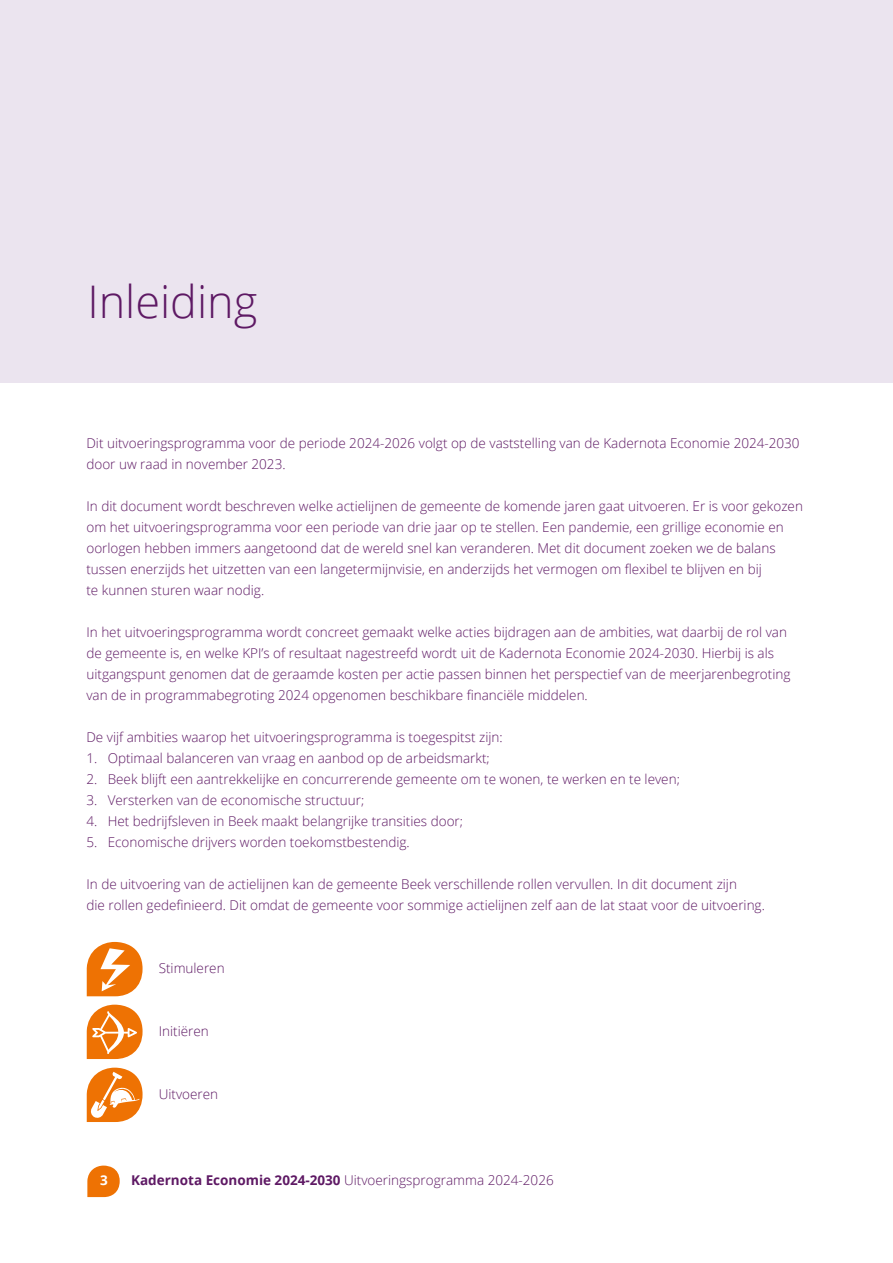
<style>
.page{position:relative;width:893px;height:1263px;background:#fff}
.page>*{position:absolute;margin:0;border:0;box-sizing:border-box;transform-origin:0 0}
.t1{font:300 45px "Open Sans";color:#5e1964}
.t2{font:300 13.5px/21px "Open Sans";color:#5e1964}
.t3{font:700 13.5px "Open Sans";color:#fff}
.s1{font-weight:700}
</style>
<div class="page">
<svg style="left:87px;top:1165px;width:33px;height:32px"></svg>
<div style="left:0;top:0;width:893px;height:383px;background:#ebe4ef"></div>
<svg style="left:87px;top:942px;width:56px;height:54px"></svg>
<svg style="left:87px;top:1005px;width:56px;height:54px"></svg>
<svg style="left:87px;top:1068px;width:56px;height:54px"></svg>
<h1 class="t1" style="left:87px;top:271px;width:171px">Inleiding</h1>
<p class="t2" style="left:86px;top:432px;width:715px">Dit uitvoeringsprogramma voor de periode 2024-2026 volgt op de vaststelling van de Kadernota Economie 2024-2030 door uw raad in november 2023.</p>
<p class="t2" style="left:86px;top:495px;width:718px">In dit document wordt beschreven welke actielijnen de gemeente de komende jaren gaat uitvoeren. Er is voor gekozen om het uitvoeringsprogramma voor een periode van drie jaar op te stellen. Een pandemie, een grillige economie en oorlogen hebben immers aangetoond dat de wereld snel kan veranderen. Met dit document zoeken we de balans tussen enerzijds het uitzetten van een langetermijnvisie, en anderzijds het vermogen om flexibel te blijven en bij<br>te kunnen sturen waar nodig.</p>
<p class="t2" style="left:86px;top:621px;width:705px">In het uitvoeringsprogramma wordt concreet gemaakt welke acties bijdragen aan de ambities, wat daarbij de rol van de gemeente is, en welke KPI’s of resultaat nagestreefd wordt uit de Kadernota Economie 2024-2030. Hierbij is als uitgangspunt genomen dat de geraamde kosten per actie passen binnen het perspectief van de meerjarenbegroting van de in programmabegroting 2024 opgenomen beschikbare financiële middelen.</p>
<p class="t2" style="left:86px;top:726px;width:418px">De vijf ambities waarop het uitvoeringsprogramma is toegespitst zijn:</p>
<p class="t2" style="left:86px;top:747px;width:405px">1. Optimaal balanceren van vraag en aanbod op de arbeidsmarkt;</p>
<p class="t2" style="left:86px;top:768px;width:595px">2. Beek blijft een aantrekkelijke en concurrerende gemeente om te wonen, te werken en te leven;</p>
<p class="t2" style="left:86px;top:789px;width:279px">3. Versterken van de economische structuur;</p>
<p class="t2" style="left:86px;top:810px;width:378px">4. Het bedrijfsleven in Beek maakt belangrijke transities door;</p>
<p class="t2" style="left:86px;top:831px;width:325px">5. Economische drijvers worden toekomstbestendig.</p>
<p class="t2" style="left:86px;top:873px;width:680px">In de uitvoering van de actielijnen kan de gemeente Beek verschillende rollen vervullen. In dit document zijn<br>die rollen gedefinieerd. Dit omdat de gemeente voor sommige actielijnen zelf aan de lat staat voor de uitvoering.</p>
<p class="t2" style="left:159px;top:957px;width:67px">Stimuleren</p>
<p class="t2" style="left:159px;top:1020px;width:52px">Initiëren</p>
<p class="t2" style="left:159px;top:1083px;width:61px">Uitvoeren</p>
<p class="t3" style="left:100px;top:1171px;width:9px">3</p>
<p class="t2" style="left:131px;top:1169px;width:424px"><span class="s1">Kadernota Economie 2024-2030</span> Uitvoeringsprogramma 2024-2026</p>
</div>
